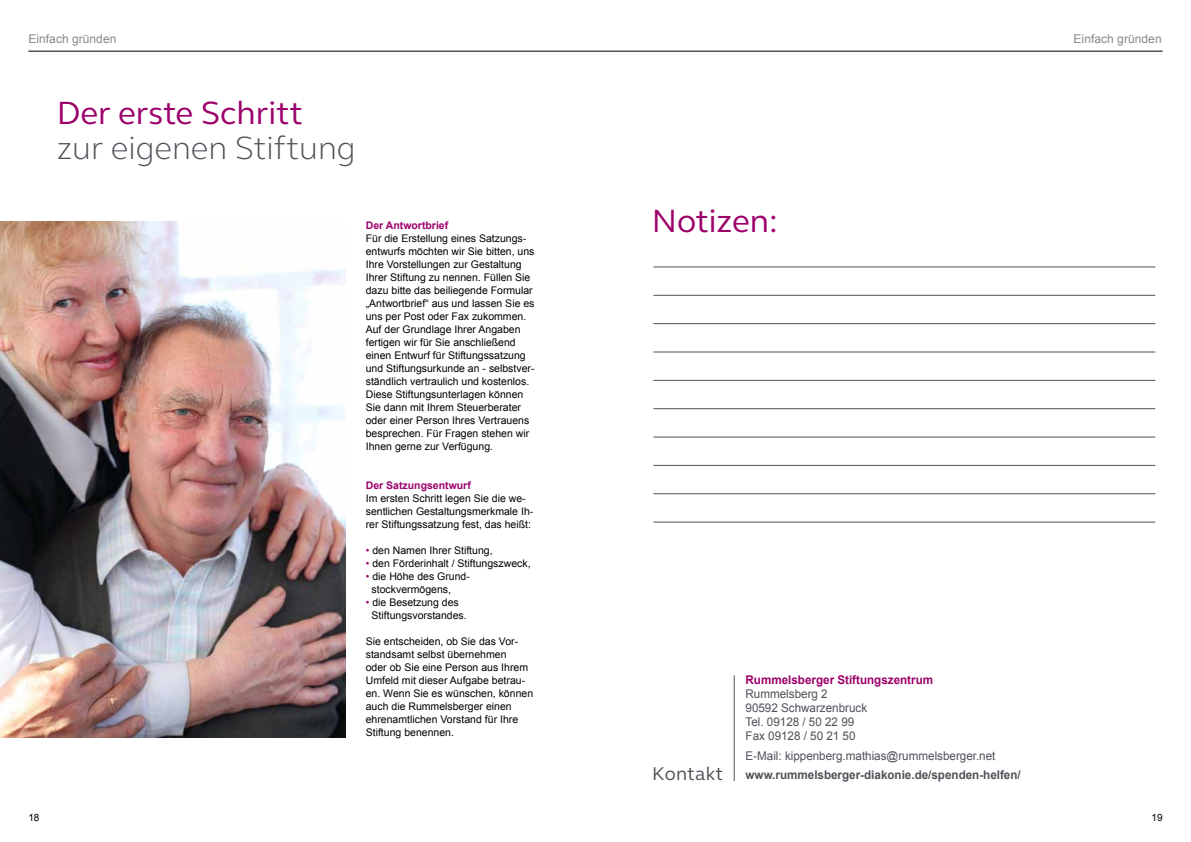
<style>
.page{position:relative;width:1191px;height:842px;background:#fff}
.page>*{position:absolute;margin:0;border:0;box-sizing:border-box;transform-origin:0 0}
.t1{font:33px "FS Elliot";color:#9c006b}
.t2{font:300 33px "FS Elliot";color:#4f5159}
.t3{font:700 12px/19px "Arial";color:#4f5159}
.t4{font:12px/14px "Arial";color:#4f5159}
.t5{font:700 12px "Arial";color:#9c006b}
.t6{font:12px "Arial";letter-spacing:.005em;color:#87888a}
.t7{font:10.5px/13px "Arial";color:#000}
.t8{font:700 10.5px "Arial";color:#9c006b}
.t9{font:10px "Arial";color:#000}
.s1{color:#9c006b}
.s2{font-weight:400}
.s3{font-family:"FS Elliot";font-weight:400;font-size:19px}
</style>
<div class="page">
<img style="left:0;top:221px;width:346px;height:516px">
<hr style="left:653px;top:267px;width:502px;height:1px;background:#4f5159">
<hr style="left:653px;top:295px;width:502px;height:1px;background:#4f5159">
<hr style="left:653px;top:323px;width:502px;height:1px;background:#4f5159">
<hr style="left:653px;top:352px;width:502px;height:1px;background:#4f5159">
<hr style="left:653px;top:380px;width:502px;height:1px;background:#4f5159">
<hr style="left:653px;top:408px;width:502px;height:1px;background:#4f5159">
<hr style="left:653px;top:437px;width:502px;height:1px;background:#4f5159">
<hr style="left:653px;top:465px;width:502px;height:1px;background:#4f5159">
<hr style="left:653px;top:493px;width:502px;height:1px;background:#4f5159">
<hr style="left:653px;top:522px;width:502px;height:1px;background:#4f5159">
<hr style="left:734px;top:675px;width:1px;height:106px;background:#4f5159">
<hr style="left:28px;top:51px;width:1134px;height:1px;background:#000">
<p class="t6" style="left:28px;top:31px;width:90px">Einfach gründen</p>
<p class="t6" style="left:1073px;top:31px;width:90px">Einfach gründen</p>
<h1 class="t1" style="left:57px;top:91px;width:247px">Der erste Schritt</h1>
<h1 class="t2" style="left:57px;top:126px;width:301px">zur eigenen Stiftung</h1>
<p class="t8" style="left:366px;top:219px;width:84px">Der Antwortbrief</p>
<p class="t7" style="left:366px;top:232px;width:170px">Für die Erstellung eines Satzungs&shy;entwurfs möchten wir Sie bitten, uns Ihre Vorstellungen zur Gestaltung Ihrer Stiftung zu nennen. Füllen Sie dazu bitte das beiliegende Formular „Antwortbrief“ aus und lassen Sie es uns per Post oder Fax zukommen.<br>Auf der Grundlage Ihrer Angaben fertigen wir für Sie anschließend einen Entwurf für Stiftungssatzung und Stiftungsurkunde an - selbstver&shy;ständlich vertraulich und kostenlos.<br>Diese Stiftungsunterlagen können Sie dann mit Ihrem Steuerberater oder einer Person Ihres Vertrauens besprechen. Für Fragen stehen wir Ihnen gerne zur Verfügung.</p>
<p class="t8" style="left:366px;top:479px;width:107px">Der Satzungsentwurf</p>
<p class="t7" style="left:366px;top:492px;width:169px">Im ersten Schritt legen Sie die we&shy;sentlichen Gestaltungsmerkmale Ih&shy;rer Stiftungssatzung fest, das heißt:</p>
<p class="t7" style="left:366px;top:544px;width:128px"><span class="s1">•</span> den Namen Ihrer Stiftung,</p>
<p class="t7" style="left:366px;top:557px;width:166px"><span class="s1">•</span> den Förderinhalt / Stiftungszweck,</p>
<p class="t7" style="left:372px;top:570px;width:100px;text-indent:-6px"><span class="s1">•</span> die Höhe des Grund&shy;stockvermögens,</p>
<p class="t7" style="left:372px;top:596px;width:97px;text-indent:-6px"><span class="s1">•</span> die Besetzung des<br>Stiftungsvorstandes.</p>
<p class="t7" style="left:366px;top:635px;width:169px">Sie entscheiden, ob Sie das Vor&shy;standsamt selbst übernehmen<br>oder ob Sie eine Person aus Ihrem<br>Umfeld mit dieser Aufgabe betrau&shy;en. Wenn Sie es wünschen, können auch die Rummelsberger einen ehrenamtlichen Vorstand für Ihre<br>Stiftung benennen.</p>
<h1 class="t1" style="left:651px;top:198px;width:127px">Notizen:</h1>
<p class="t5" style="left:745px;top:672px;width:189px">Rummelsberger Stiftungszentrum</p>
<p class="t4" style="left:745px;top:687px;width:123px">Rummelsberg 2<br>90592 Schwarzenbruck<br>Tel. 09128 / 50 22 99<br>Fax 09128 / 50 21 50</p>
<p class="t3" style="left:652px;top:747px;width:370px;text-indent:93px"><span class="s2">E-Mail: kippenberg.mathias@rummelsberger.net<br></span><span class="s3">Kontakt</span> www.rummelsberger-diakonie.de/spenden-helfen/</p>
<p class="t9" style="left:28px;top:811px;width:13px">18</p>
<p class="t9" style="left:1151px;top:811px;width:13px">19</p>
</div>
